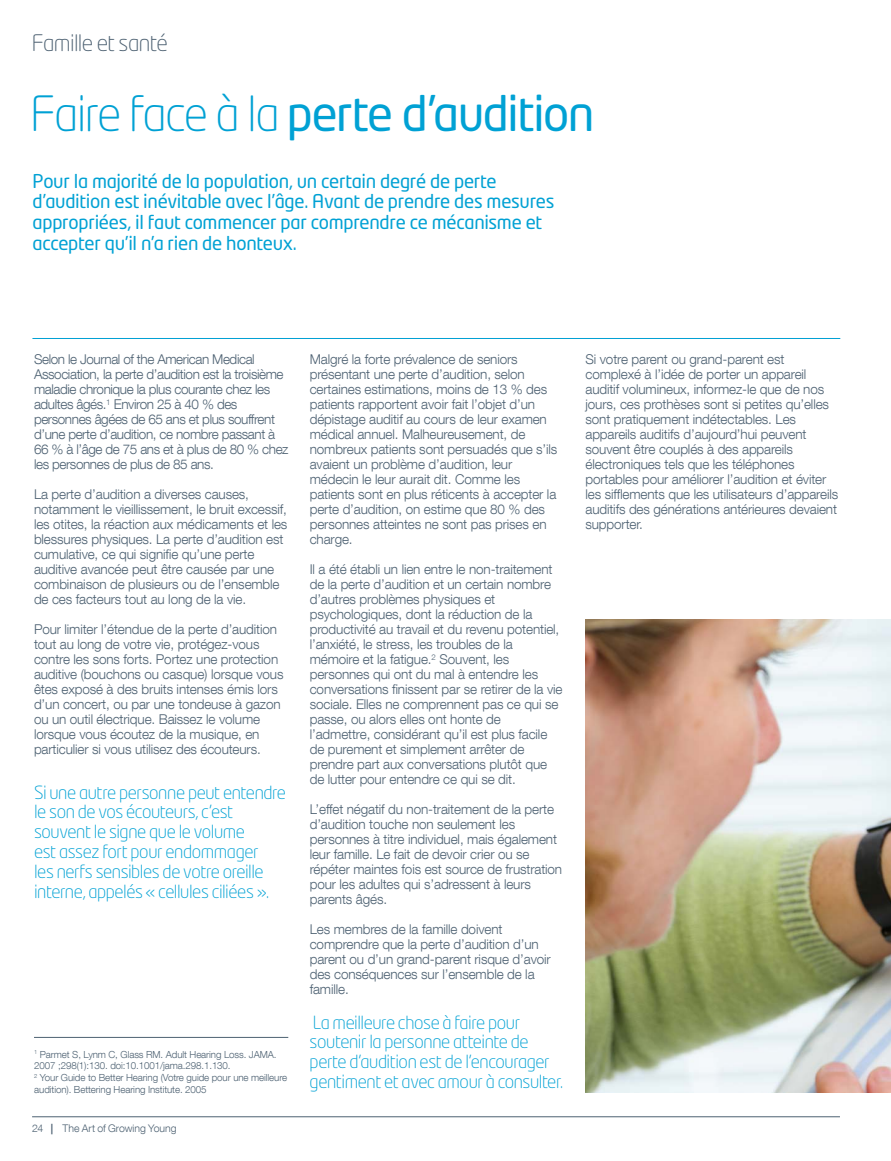
<style>
.page{position:relative;width:891px;height:1161px;background:#fff}
.page>*{position:absolute;margin:0;border:0;box-sizing:border-box;transform-origin:0 0}
.t1{font:48px "Neo Tech Pro";letter-spacing:-.03em;color:#00a1d4}
.t2{font:300 22.5px "Neo Tech Pro";letter-spacing:-.025em;color:#4d6172}
.t3{font:18.75px/20.7px "Neo Tech Pro";letter-spacing:-.015em;color:#00a1d4}
.t4{font:300 18px/19.8px "Neo Tech Pro";letter-spacing:-.025em;color:#00a1d4}
.t5{font:300 13.5px/15px "Helvetica Neue LT Com";letter-spacing:-.01em;color:#4d6172}
.t6{font:300 13.5px/15px "Helvetica Neue LT Com";letter-spacing:-.03em;color:#4d6172}
.t7{font:300 10.5px "Helvetica Neue LT Com";color:#4d6172}
.t8{font:300 9.75px/11.7px "Helvetica Neue LT Com";letter-spacing:-.01em;color:#4d6172}
.s1{font-weight:300}
.s2{font-weight:700}
</style>
<div class="page">
<hr style="left:32px;top:1116px;width:808px;height:1px;background:#4d6172">
<img style="left:585px;top:619px;width:306px;height:474px">
<hr style="left:32px;top:338px;width:808px;height:1px;background:#00a1d4">
<hr style="left:34px;top:1037px;width:254px;height:1px;background:#4d6172">
<h2 class="t2" style="left:32px;top:30px;width:138px">Famille et santé</h2>
<h1 class="t1" style="left:30px;top:84px;width:566px"><span class="s1">Faire face à la</span> perte d’audition</h1>
<h3 class="t3" style="left:33px;top:170px;width:524px">Pour la majorité de la population, un certain degré de perte d’audition est inévitable avec l’âge. Avant de prendre des mesures appropriées, il faut commencer par comprendre ce mécanisme et accepter qu’il n’a rien de honteux.</h3>
<p class="t6" style="left:34px;top:351px;width:256px">Selon le Journal of the American Medical Association, la perte d’audition est la troisième maladie chronique la plus courante chez les adultes âgés.<sup>1</sup> Environ 25 à 40 % des personnes âgées de 65 ans et plus souffrent d’une perte d’audition, ce nombre passant à 66 % à l’âge de 75 ans et à plus de 80 % chez les personnes de plus de 85 ans.</p>
<p class="t5" style="left:34px;top:486px;width:255px">La perte d’audition a diverses causes, notamment le vieillissement, le bruit excessif, les otites, la réaction aux médicaments et les blessures physiques. La perte d’audition est cumulative, ce qui signifie qu’une perte auditive avancée peut être causée par une combinaison de plusieurs ou de l’ensemble de ces facteurs tout au long de la vie.</p>
<p class="t5" style="left:34px;top:621px;width:251px">Pour limiter l’étendue de la perte d’audition tout au long de votre vie, protégez-vous contre les sons forts. Portez une protection auditive (bouchons ou casque) lorsque vous êtes exposé à des bruits intenses émis lors d’un concert, ou par une tondeuse à gazon ou un outil électrique. Baissez le volume lorsque vous écoutez de la musique, en particulier si vous utilisez des écouteurs.</p>
<h3 class="t4" style="left:34px;top:782px;width:254px">Si une autre personne peut entendre le son de vos écouteurs, c’est souvent le signe que le volume<br>est assez fort pour endommager<br>les nerfs sensibles de votre oreille interne, appelés « cellules ciliées ».</h3>
<p class="t8" style="left:34px;top:1048px;width:255px"><sup>1</sup> Parmet S, Lynm C, Glass RM. Adult Hearing Loss. JAMA.<br>2007 ;298(1):130. doi:10.1001/jama.298.1.130.<br><sup>2</sup> Your Guide to Better Hearing (Votre guide pour une meilleure audition). Bettering Hearing Institute. 2005</p>
<p class="t7" style="left:32px;top:1122px;width:13px">24</p>
<p class="t7" style="left:51px;top:1122px;width:127px"><span class="s2">|</span> The Art of Growing Young</p>
<p class="t5" style="left:310px;top:351px;width:249px">Malgré la forte prévalence de seniors présentant une perte d’audition, selon certaines estimations, moins de 13 % des patients rapportent avoir fait l’objet d’un dépistage auditif au cours de leur examen médical annuel. Malheureusement, de nombreux patients sont persuadés que s’ils avaient un problème d’audition, leur médecin le leur aurait dit. Comme les patients sont en plus réticents à accepter la perte d’audition, on estime que 80 % des personnes atteintes ne sont pas prises en charge.</p>
<p class="t5" style="left:310px;top:561px;width:254px">Il a été établi un lien entre le non-traitement de la perte d’audition et un certain nombre d’autres problèmes physiques et psychologiques, dont la réduction de la productivité au travail et du revenu potentiel, l’anxiété, le stress, les troubles de la mémoire et la fatigue.<sup>2</sup> Souvent, les personnes qui ont du mal à entendre les conversations finissent par se retirer de la vie sociale. Elles ne comprennent pas ce qui se passe, ou alors elles ont honte de l’admettre, considérant qu’il est plus facile de purement et simplement arrêter de prendre part aux conversations plutôt que de lutter pour entendre ce qui se dit.</p>
<p class="t5" style="left:310px;top:801px;width:254px">L’effet négatif du non-traitement de la perte d’audition touche non seulement les personnes à titre individuel, mais également leur famille. Le fait de devoir crier ou se répéter maintes fois est source de frustration pour les adultes qui s’adressent à leurs parents âgés.</p>
<p class="t5" style="left:310px;top:921px;width:243px">Les membres de la famille doivent comprendre que la perte d’audition d’un parent ou d’un grand-parent risque d’avoir des conséquences sur l’ensemble de la famille.</p>
<h3 class="t4" style="left:310px;top:1012px;width:255px">La meilleure chose à faire pour soutenir la personne atteinte de perte d’audition est de l’encourager gentiment et avec amour à consulter.</h3>
<p class="t5" style="left:585px;top:351px;width:254px">Si votre parent ou grand-parent est complexé à l’idée de porter un appareil auditif volumineux, informez-le que de nos jours, ces prothèses sont si petites qu’elles sont pratiquement indétectables. Les appareils auditifs d’aujourd’hui peuvent souvent être couplés à des appareils électroniques tels que les téléphones portables pour améliorer l’audition et éviter les sifflements que les utilisateurs d’appareils auditifs des générations antérieures devaient supporter.</p>
</div>
